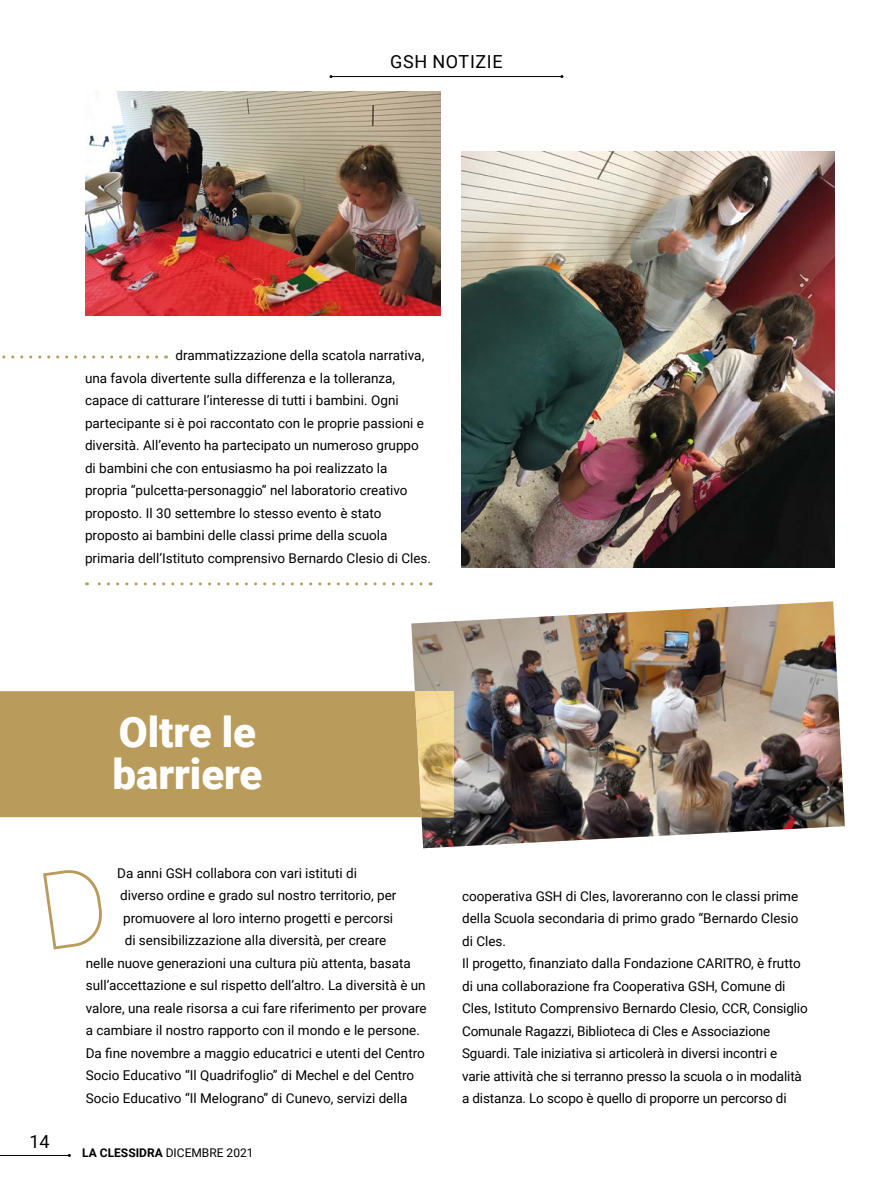
<style>
.page{position:relative;width:893px;height:1191px;background:#fff}
.page>*{position:absolute;margin:0;border:0;box-sizing:border-box;transform-origin:0 0}
.t1{font:900 42px/42px "Roboto";letter-spacing:-.005em;color:#fff}
.t2{font:18px "Roboto";letter-spacing:.035em;color:#000}
.t3{font:13.5px/22.5px "Roboto";color:#000}
.t4{font:12px "Roboto";color:#000}
.s1{font-weight:700}
</style>
<div class="page">
<img style="left:411px;top:601px;width:434px;height:247px">
<svg style="left:87px;top:582px;width:334px;height:3px"></svg>
<img style="left:86px;top:91px;width:354px;height:224px">
<img style="left:462px;top:152px;width:372px;height:416px">
<svg style="left:2px;top:355px;width:155px;height:3px"></svg>
<div style="left:0;top:691px;width:415px;height:126px;background:#b99c5c"></div>
<img style="left:415px;top:691px;width:39px;height:126px">
<hr style="left:331px;top:76px;width:231px;height:1px;background:#000">
<hr style="left:0;top:1155px;width:69px;height:1px;background:#000">
<h2 class="t2" style="left:390px;top:49px;width:114px">GSH NOTIZIE</h2>
<p class="t3" style="left:85px;top:344px;width:348px;text-indent:91px">drammatizzazione della scatola narrativa, una favola divertente sulla differenza e la tolleranza, capace di catturare l’interesse di tutti i bambini. Ogni partecipante si è poi raccontato con le proprie passioni e diversità. All’evento ha partecipato un numeroso gruppo di bambini che con entusiasmo ha poi realizzato la propria “pulcetta-personaggio” nel laboratorio creativo proposto. Il 30 settembre lo stesso evento è stato proposto ai bambini delle classi prime della scuola primaria dell’Istituto comprensivo Bernardo Clesio di Cles.</p>
<h2 class="t2" style="left:29px;top:1128px;width:22px">14</h2>
<h1 class="t1" style="left:113px;top:709px;width:151px">Oltre le barriere</h1>
<p class="t3" style="left:117px;top:861px;width:241px">Da anni GSH collabora con vari istituti di</p>
<p class="t3" style="left:120px;top:883px;width:278px">diverso ordine e grado sul nostro territorio, per</p>
<p class="t3" style="left:123px;top:906px;width:271px">promuovere al loro interno progetti e percorsi</p>
<p class="t3" style="left:125px;top:929px;width:263px">di sensibilizzazione alla diversità, per creare</p>
<p class="t3" style="left:86px;top:951px;width:327px">nelle nuove generazioni una cultura più attenta, basata</p>
<p class="t3" style="left:86px;top:974px;width:341px">sull’accettazione e sul rispetto dell’altro. La diversità è un</p>
<p class="t3" style="left:86px;top:996px;width:342px">valore, una reale risorsa a cui fare riferimento per provare</p>
<p class="t3" style="left:86px;top:1019px;width:336px">a cambiare il nostro rapporto con il mondo e le persone.</p>
<p class="t3" style="left:86px;top:1041px;width:341px">Da fine novembre a maggio educatrici e utenti del Centro</p>
<p class="t3" style="left:86px;top:1064px;width:330px">Socio Educativo “Il Quadrifoglio” di Mechel e del Centro</p>
<p class="t3" style="left:86px;top:1086px;width:323px">Socio Educativo “Il Melograno” di Cunevo, servizi della</p>
<p class="t4" style="left:82px;top:1144px;width:173px"><span class="s1">LA CLESSIDRA</span> DICEMBRE 2021</p>
<p class="t3" style="left:462px;top:884px;width:347px">cooperativa GSH di Cles, lavoreranno con le classi prime della Scuola secondaria di primo grado “Bernardo Clesio di Cles.<br>Il progetto, finanziato dalla Fondazione CARITRO, è frutto di una collaborazione fra Cooperativa GSH, Comune di Cles, Istituto Comprensivo Bernardo Clesio, CCR, Consiglio Comunale Ragazzi, Biblioteca di Cles e Associazione Sguardi. Tale iniziativa si articolerà in diversi incontri e varie attività che si terranno presso la scuola o in modalità a distanza. Lo scopo è quello di proporre un percorso di</p>
</div>
